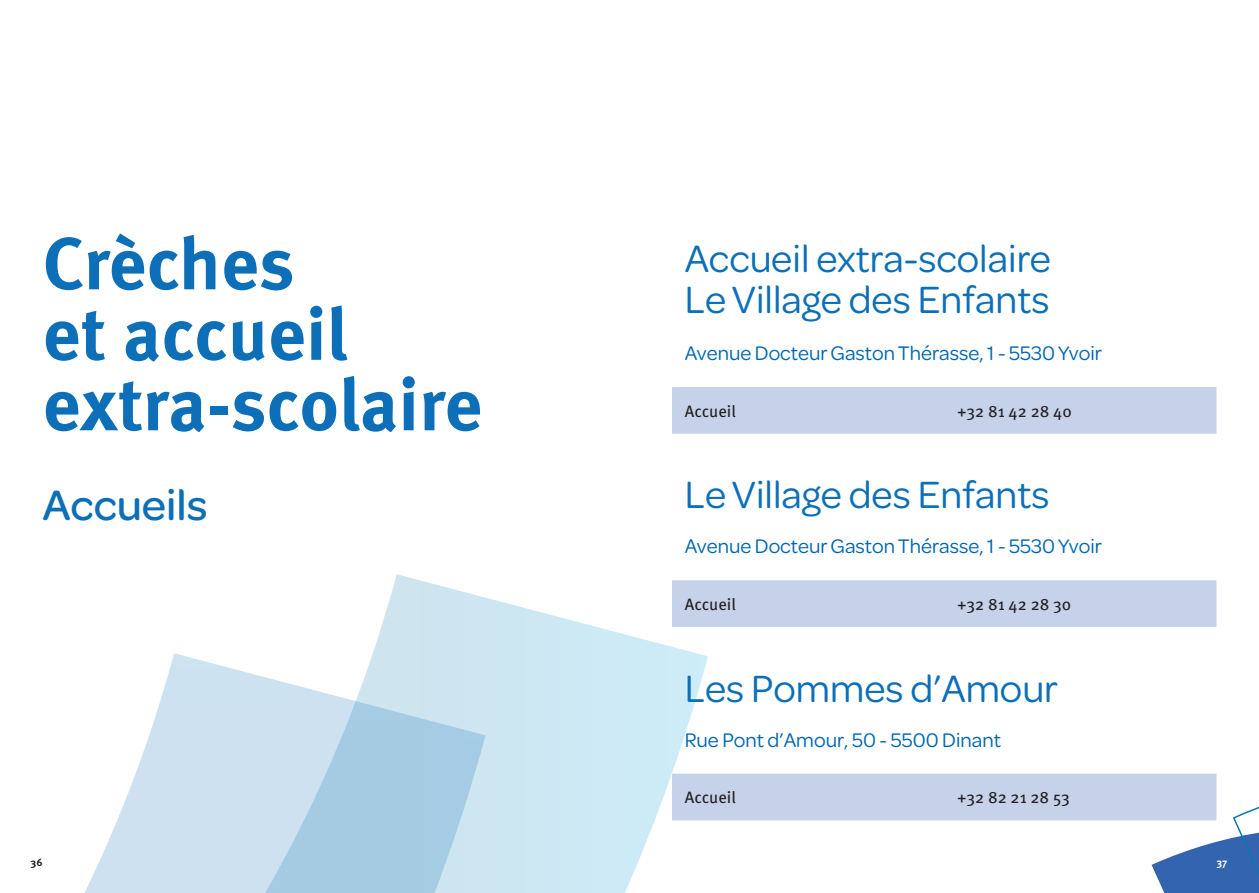
<style>
.page{position:relative;width:1259px;height:893px;background:#fff}
.page>*{position:absolute;margin:0;border:0;box-sizing:border-box;transform-origin:0 0}
.t1{font:700 73.5px/70.5px "Meta Hebrew";letter-spacing:-.005em;color:#0c6fb8}
.t2{font:500 45px "Omnes";color:#0c6fb8}
.t3{font:40.5px/40.5px "Omnes";color:#0c6fb8}
.t4{font:21px "Omnes";color:#0166b3}
.t5{font:16.5px "Meta Hebrew";color:#231f20}
.t6{font:700 10.5px "Meta Hebrew";color:#231f20}
.t7{font:700 10.5px "Meta Hebrew";color:#fff}
</style>
<div class="page">
<svg style="left:373px;top:574px;width:335px;height:319px"></svg>
<svg style="left:84px;top:653px;width:401px;height:240px"></svg>
<div style="left:672px;top:387px;width:544px;height:47px;background:#c6d2ea"></div>
<div style="left:672px;top:580px;width:544px;height:47px;background:#c6d2ea"></div>
<svg style="left:672px;top:774px;width:587px;height:119px"></svg>
<h1 class="t1" style="left:43px;top:230px;width:441px">Crèches<br>et accueil extra-scolaire</h1>
<h2 class="t2" style="left:43px;top:475px;width:167px">Accueils</h2>
<h3 class="t3" style="left:685px;top:236px;width:367px">Accueil extra-scolaire<br>Le Village des Enfants</h3>
<p class="t4" style="left:685px;top:339px;width:419px">Avenue Docteur Gaston Thérasse, 1 - 5530 Yvoir</p>
<p class="t5" style="left:685px;top:401px;width:53px">Accueil</p>
<p class="t5" style="left:957px;top:401px;width:116px">+32 81 42 28 40</p>
<h3 class="t3" style="left:685px;top:472px;width:366px">Le Village des Enfants</h3>
<p class="t4" style="left:685px;top:532px;width:419px">Avenue Docteur Gaston Thérasse, 1 - 5530 Yvoir</p>
<p class="t5" style="left:685px;top:594px;width:53px">Accueil</p>
<p class="t5" style="left:957px;top:594px;width:116px">+32 81 42 28 30</p>
<h3 class="t3" style="left:685px;top:665px;width:375px">Les Pommes d’Amour</h3>
<p class="t4" style="left:685px;top:726px;width:318px">Rue Pont d’Amour, 50 - 5500 Dinant</p>
<p class="t5" style="left:685px;top:787px;width:53px">Accueil</p>
<p class="t5" style="left:957px;top:787px;width:114px">+32 82 21 28 53</p>
<p class="t6" style="left:31px;top:856px;width:13px">36</p>
<p class="t7" style="left:1216px;top:856px;width:12px">37</p>
</div>
